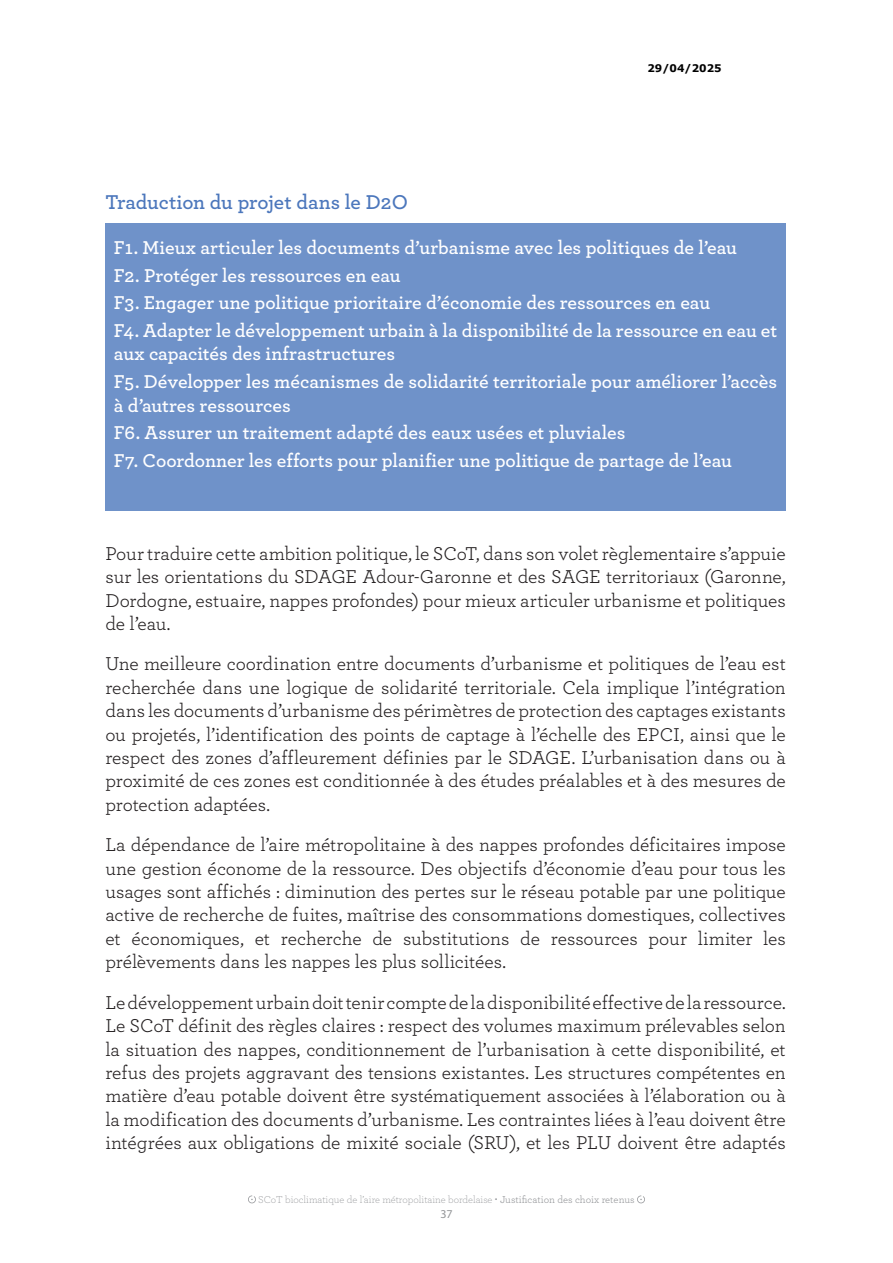
<style>
.page{position:relative;width:893px;height:1263px;background:#fff}
.page>*{position:absolute;margin:0;border:0;box-sizing:border-box;transform-origin:0 0}
.Texte{font:600 21px "Archer";letter-spacing:-.005em;color:#4c77bc}
.Titre_de_partie__N2{font:19.5px/23.4px "Archer";letter-spacing:-.005em;color:#231f20;text-align:justify}
.t1{font:600 19.5px/27.6px "Archer";color:#fff}
.t2{font:12px "Myriad Pro";color:#939598}
.t3{font:300 10.5px "Archer";color:#939598}
.t4{font:700 10.5px "Verdana";color:#000}
.s1{font-weight:400}
</style>
<div class="page">
<svg style="left:248px;top:1195px;width:8px;height:8px"></svg>
<svg style="left:637px;top:1195px;width:8px;height:8px"></svg>
<div style="left:105px;top:223px;width:681px;height:287px;background:#6f92c9"></div>
<p class="Texte" style="left:105px;top:186px;width:304px">Traduction du projet dans le D2O</p>
<p class="t4" style="left:647px;top:60px;width:76px">29/04/2025</p>
<p class="t1" style="left:114px;top:233px;width:665px">F1. Mieux articuler les documents d’urbanisme avec les politiques de l’eau<br>F2. Protéger les ressources en eau<br>F3. Engager une politique prioritaire d’économie des ressources en eau<br>F4. Adapter le développement urbain à la disponibilité de la ressource en eau et</p>
<p class="t1" style="left:114px;top:339px;width:665px">aux capacités des infrastructures<br>F5. Développer les mécanismes de solidarité territoriale pour améliorer l’accès</p>
<p class="t1" style="left:114px;top:390px;width:620px">à d’autres ressources<br>F6. Assurer un traitement adapté des eaux usées et pluviales<br>F7. Coordonner les efforts pour planifier une politique de partage de l’eau</p>
<p class="Titre_de_partie__N2" style="left:105px;top:541px;width:682px">Pour traduire cette ambition politique, le SCoT, dans son volet règlementaire s’appuie sur les orientations du SDAGE Adour-Garonne et des SAGE territoriaux (Garonne, Dordogne, estuaire, nappes profondes) pour mieux articuler urbanisme et politiques de l’eau.</p>
<p class="Titre_de_partie__N2" style="left:105px;top:651px;width:682px">Une meilleure coordination entre documents d’urbanisme et politiques de l’eau est recherchée dans une logique de solidarité territoriale. Cela implique l’intégration dans les documents d’urbanisme des périmètres de protection des captages existants ou projetés, l’identification des points de captage à l’échelle des EPCI, ainsi que le respect des zones d’affleurement définies par le SDAGE. L’urbanisation dans ou à proximité de ces zones est conditionnée à des études préalables et à des mesures de protection adaptées.</p>
<p class="Titre_de_partie__N2" style="left:105px;top:832px;width:682px">La dépendance de l’aire métropolitaine à des nappes profondes déficitaires impose une gestion économe de la ressource. Des objectifs d’économie d’eau pour tous les usages sont affichés : diminution des pertes sur le réseau potable par une politique active de recherche de fuites, maîtrise des consommations domestiques, collectives et économiques, et recherche de substitutions de ressources pour limiter les prélèvements dans les nappes les plus sollicitées.</p>
<p class="Titre_de_partie__N2" style="left:105px;top:989px;width:682px">Le développement urbain doit tenir compte de la disponibilité effective de la ressource.<br>Le SCoT définit des règles claires : respect des volumes maximum prélevables selon la situation des nappes, conditionnement de l’urbanisation à cette disponibilité, et refus des projets aggravant des tensions existantes. Les structures compétentes en matière d’eau potable doivent être systématiquement associées à l’élaboration ou à la modification des documents d’urbanisme. Les contraintes liées à l’eau doivent être intégrées aux obligations de mixité sociale (SRU), et les PLU doivent être adaptés</p>
<p class="t3" style="left:258px;top:1193px;width:378px">SCoT bioclimatique de l’aire métropolitaine bordelaise <span class="s1">• Justification des choix retenus</span></p>
<p class="t2" style="left:440px;top:1206px;width:14px">37</p>
</div>
